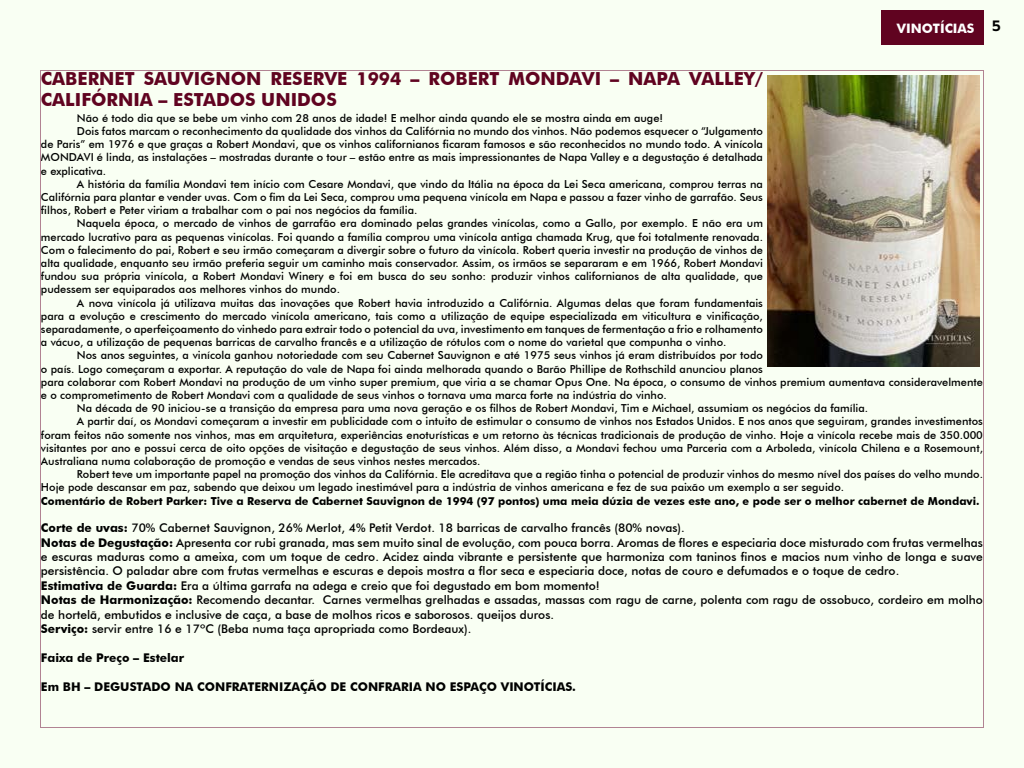
<style>
.page{position:relative;width:1024px;height:768px;background:#f9fff3}
.page>*{position:absolute;margin:0;border:0;box-sizing:border-box;transform-origin:0 0}
.t1{font:700 18px/21.6px "Futura BT";color:#600320}
.t2{font:700 13px "Futura BT";color:#fff}
.t3{font:500 12px/14.4px "Futura BT";color:#000}
.t4{font:700 12px "Futura BT";color:#000}
.t5{font:500 11px "Futura BT";color:#000}
.t6{font:700 11px "Futura BT";color:#000}
.s1{font-weight:700}
</style>
<div class="page">
<div style="left:882px;top:10px;width:102px;height:34px;background:#600320"></div>
<img style="left:767px;top:76px;width:213px;height:291px">
<p class="t2" style="left:897px;top:21px;width:105px">VINOTÍCIAS <sup>5</sup></p>
<h1 class="t1" style="left:41px;top:67px;width:724px">CABERNET SAUVIGNON RESERVE 1994 – ROBERT MONDAVI – NAPA VALLEY/<br>CALIFÓRNIA – ESTADOS UNIDOS</h1>
<p class="t5" style="left:77px;top:111px;width:588px">Não é todo dia que se bebe um vinho com 28 anos de idade! E melhor ainda quando ele se mostra ainda em auge!</p>
<p class="t5" style="left:77px;top:124px;width:687px">Dois fatos marcam o reconhecimento da qualidade dos vinhos da Califórnia no mundo dos vinhos. Não podemos esquecer o “Julgamento</p>
<p class="t5" style="left:41px;top:138px;width:723px">de Paris” em 1976 e que graças a Robert Mondavi, que os vinhos californianos ficaram famosos e são reconhecidos no mundo todo. A vinícola</p>
<p class="t5" style="left:41px;top:151px;width:724px">MONDAVI é linda, as instalações – mostradas durante o tour – estão entre as mais impressionantes de Napa Valley e a degustação é detalhada</p>
<p class="t5" style="left:41px;top:164px;width:67px">e explicativa.</p>
<p class="t5" style="left:77px;top:177px;width:687px">A história da família Mondavi tem início com Cesare Mondavi, que vindo da Itália na época da Lei Seca americana, comprou terras na</p>
<p class="t5" style="left:41px;top:190px;width:724px">Califórnia para plantar e vender uvas. Com o fim da Lei Seca, comprou uma pequena vinícola em Napa e passou a fazer vinho de garrafão. Seus</p>
<p class="t5" style="left:41px;top:204px;width:378px">filhos, Robert e Peter viriam a trabalhar com o pai nos negócios da família.</p>
<p class="t5" style="left:77px;top:217px;width:688px">Naquela época, o mercado de vinhos de garrafão era dominado pelas grandes vinícolas, como a Gallo, por exemplo. E não era um</p>
<p class="t5" style="left:41px;top:230px;width:724px">mercado lucrativo para as pequenas vinícolas. Foi quando a família comprou uma vinícola antiga chamada Krug, que foi totalmente renovada.</p>
<p class="t5" style="left:41px;top:243px;width:724px">Com o falecimento do pai, Robert e seu irmão começaram a divergir sobre o futuro da vinícola. Robert queria investir na produção de vinhos de</p>
<p class="t5" style="left:41px;top:256px;width:724px">alta qualidade, enquanto seu irmão preferia seguir um caminho mais conservador. Assim, os irmãos se separaram e em 1966, Robert Mondavi</p>
<p class="t5" style="left:41px;top:270px;width:723px">fundou sua própria vinícola, a Robert Mondavi Winery e foi em busca do seu sonho: produzir vinhos californianos de alta qualidade, que</p>
<p class="t5" style="left:41px;top:283px;width:301px">pudessem ser equiparados aos melhores vinhos do mundo.</p>
<p class="t5" style="left:77px;top:296px;width:687px">A nova vinícola já utilizava muitas das inovações que Robert havia introduzido a Califórnia. Algumas delas que foram fundamentais</p>
<p class="t5" style="left:41px;top:309px;width:723px">para a evolução e crescimento do mercado vinícola americano, tais como a utilização de equipe especializada em viticultura e vinificação,</p>
<p class="t5" style="left:41px;top:322px;width:723px">separadamente, o aperfeiçoamento do vinhedo para extrair todo o potencial da uva, investimento em tanques de fermentação a frio e rolhamento</p>
<p class="t5" style="left:41px;top:336px;width:687px">a vácuo, a utilização de pequenas barricas de carvalho francês e a utilização de rótulos com o nome do varietal que compunha o vinho.</p>
<p class="t5" style="left:77px;top:349px;width:687px">Nos anos seguintes, a vinícola ganhou notoriedade com seu Cabernet Sauvignon e até 1975 seus vinhos já eram distribuídos por todo</p>
<p class="t5" style="left:41px;top:362px;width:724px">o país. Logo começaram a exportar. A reputação do vale de Napa foi ainda melhorada quando o Barão Phillipe de Rothschild anunciou planos</p>
<p class="t5" style="left:41px;top:375px;width:943px">para colaborar com Robert Mondavi na produção de um vinho super premium, que viria a se chamar Opus One. Na época, o consumo de vinhos premium aumentava consideravelmente</p>
<p class="t5" style="left:41px;top:388px;width:627px">e o comprometimento de Robert Mondavi com a qualidade de seus vinhos o tornava uma marca forte na indústria do vinho.</p>
<p class="t5" style="left:77px;top:402px;width:793px">Na década de 90 iniciou-se a transição da empresa para uma nova geração e os filhos de Robert Mondavi, Tim e Michael, assumiam os negócios da família.</p>
<p class="t5" style="left:77px;top:415px;width:907px">A partir daí, os Mondavi começaram a investir em publicidade com o intuito de estimular o consumo de vinhos nos Estados Unidos. E nos anos que seguiram, grandes investimentos</p>
<p class="t5" style="left:41px;top:428px;width:943px">foram feitos não somente nos vinhos, mas em arquitetura, experiências enoturísticas e um retorno às técnicas tradicionais de produção de vinho. Hoje a vinícola recebe mais de 350.000</p>
<p class="t5" style="left:41px;top:441px;width:944px">visitantes por ano e possui cerca de oito opções de visitação e degustação de seus vinhos. Além disso, a Mondavi fechou uma Parceria com a Arboleda, vinícola Chilena e a Rosemount,</p>
<p class="t5" style="left:41px;top:454px;width:441px">Australiana numa colaboração de promoção e vendas de seus vinhos nestes mercados.</p>
<p class="t5" style="left:77px;top:468px;width:908px">Robert teve um importante papel na promoção dos vinhos da Califórnia. Ele acreditava que a região tinha o potencial de produzir vinhos do mesmo nível dos países do velho mundo.</p>
<p class="t5" style="left:41px;top:481px;width:805px">Hoje pode descansar em paz, sabendo que deixou um legado inestimável para a indústria de vinhos americana e fez de sua paixão um exemplo a ser seguido.</p>
<p class="t6" style="left:41px;top:494px;width:940px">Comentário de Robert Parker: Tive a Reserva de Cabernet Sauvignon de 1994 (97 pontos) uma meia dúzia de vezes este ano, e pode ser o melhor cabernet de Mondavi.</p>
<p class="t3" style="left:41px;top:521px;width:944px"><span class="s1">Corte de uvas:</span> 70% Cabernet Sauvignon, 26% Merlot, 4% Petit Verdot. 18 barricas de carvalho francês (80% novas).<br><span class="s1">Notas de Degustação:</span> Apresenta cor rubi granada, mas sem muito sinal de evolução, com pouca borra. Aromas de flores e especiaria doce misturado com frutas vermelhas e escuras maduras como a ameixa, com um toque de cedro. Acidez ainda vibrante e persistente que harmoniza com taninos finos e macios num vinho de longa e suave persistência. O paladar abre com frutas vermelhas e escuras e depois mostra a flor seca e especiaria doce, notas de couro e defumados e o toque de cedro.<br><span class="s1">Estimativa de Guarda:</span> Era a última garrafa na adega e creio que foi degustado em bom momento!<br><span class="s1">Notas de Harmonização:</span> Recomendo decantar. Carnes vermelhas grelhadas e assadas, massas com ragu de carne, polenta com ragu de ossobuco, cordeiro em molho de hortelã, embutidos e inclusive de caça, a base de molhos ricos e saborosos. queijos duros.<br><span class="s1">Serviço:</span> servir entre 16 e 17ºC (Beba numa taça apropriada como Bordeaux).</p>
<p class="t4" style="left:41px;top:650px;width:145px">Faixa de Preço – Estelar</p>
<p class="t4" style="left:41px;top:679px;width:536px">Em BH – DEGUSTADO NA CONFRATERNIZAÇÃO DE CONFRARIA NO ESPAÇO VINOTÍCIAS.</p>
</div>
